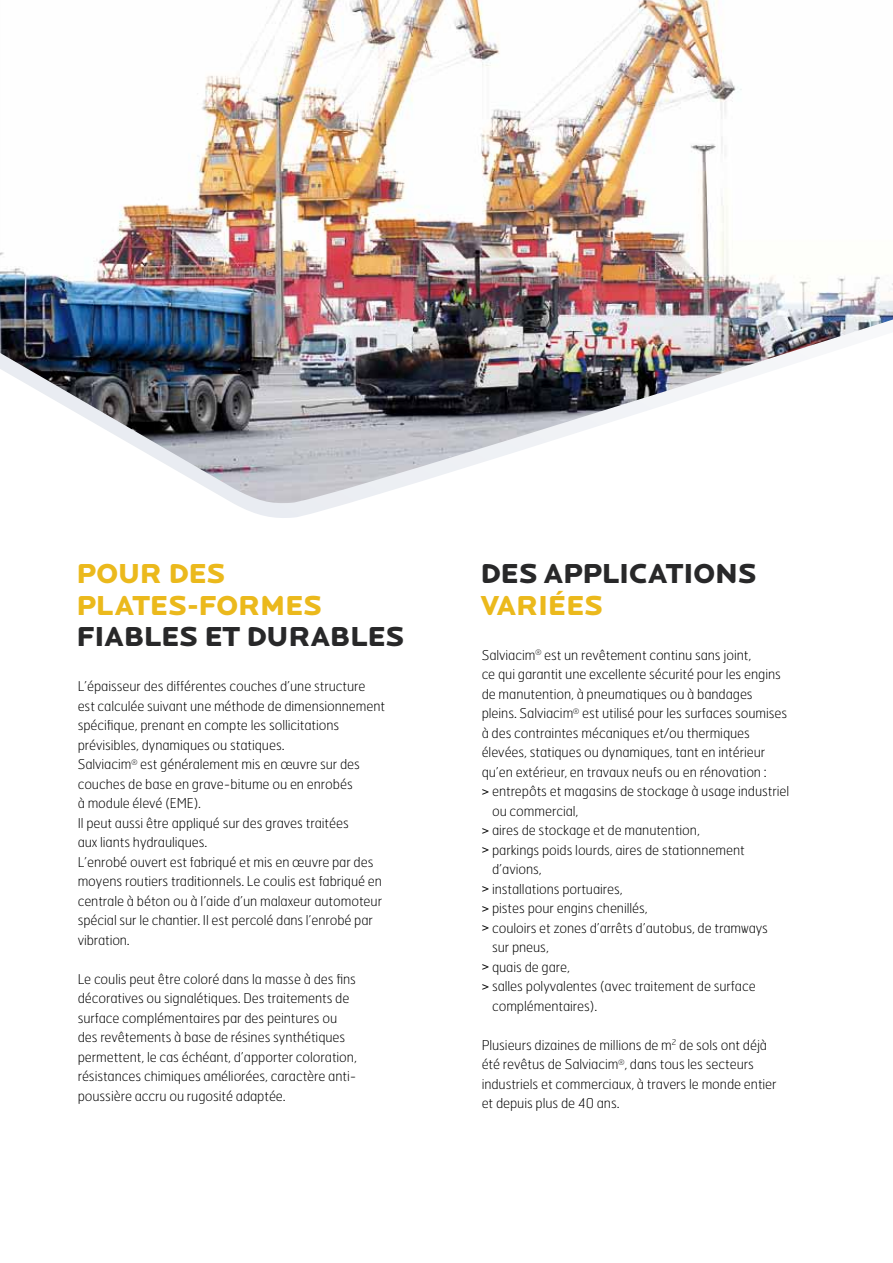
<style>
.page{position:relative;width:893px;height:1263px;background:#fff}
.page>*{position:absolute;margin:0;border:0;box-sizing:border-box;transform-origin:0 0}
.t1{font:900 28.5px "Locator Display";letter-spacing:-.005em;color:#282829}
.t2{font:900 28.5px/31.5px "Locator Display";letter-spacing:-.005em;color:#ebb91c}
.t3{font:100 13.5px/19.5px "Hermes";letter-spacing:-.005em;color:#000}
</style>
<div class="page">
<img style="left:0;top:0;width:893px;height:504px">
<h1 class="t2" style="left:77px;top:557px;width:247px">POUR DES<br>PLATES-FORMES</h1>
<h1 class="t1" style="left:77px;top:620px;width:329px">FIABLES ET DURABLES</h1>
<p class="t3" style="left:78px;top:676px;width:309px">L’épaisseur des différentes couches d’une structure est calculée suivant une méthode de dimensionnement spécifique, prenant en compte les sollicitations prévisibles, dynamiques ou statiques.<br>Salviacim<sup>®</sup> est généralement mis en œuvre sur des couches de base en grave-bitume ou en enrobés<br>à module élevé (EME).<br>Il peut aussi être appliqué sur des graves traitées<br>aux liants hydrauliques.<br>L’enrobé ouvert est fabriqué et mis en œuvre par des moyens routiers traditionnels. Le coulis est fabriqué en centrale à béton ou à l’aide d’un malaxeur automoteur spécial sur le chantier. Il est percolé dans l’enrobé par vibration.</p>
<p class="t3" style="left:78px;top:969px;width:281px">Le coulis peut être coloré dans la masse à des fins décoratives ou signalétiques. Des traitements de surface complémentaires par des peintures ou des revêtements à base de résines synthétiques permettent, le cas échéant, d’apporter coloration, résistances chimiques améliorées, caractère anti&shy;poussière accru ou rugosité adaptée.</p>
<h1 class="t1" style="left:480px;top:557px;width:278px">DES APPLICATIONS</h1>
<h1 class="t2" style="left:480px;top:589px;width:124px">VARIÉES</h1>
<p class="t3" style="left:482px;top:645px;width:307px">Salviacim<sup>®</sup> est un revêtement continu sans joint,<br>ce qui garantit une excellente sécurité pour les engins de manutention, à pneumatiques ou à bandages pleins. Salviacim<sup>®</sup> est utilisé pour les surfaces soumises à des contraintes mécaniques et/ou thermiques élevées, statiques ou dynamiques, tant en intérieur qu’en extérieur, en travaux neufs ou en rénovation :</p>
<p class="t3" style="left:492px;top:781px;width:299px">entrepôts et magasins de stockage à usage industriel ou commercial,<br>aires de stockage et de manutention,<br>parkings poids lourds, aires de stationnement d’avions,<br>installations portuaires,<br>pistes pour engins chenillés,<br>couloirs et zones d’arrêts d’autobus, de tramways<br>sur pneus,<br>quais de gare,<br>salles polyvalentes (avec traitement de surface complémentaires).</p>
<p class="t3" style="left:482px;top:1035px;width:296px">Plusieurs dizaines de millions de m<sup>2</sup> de sols ont déjà été revêtus de Salviacim<sup>®</sup>, dans tous les secteurs industriels et commerciaux, à travers le monde entier et depuis plus de 40 ans.</p>
</div>
